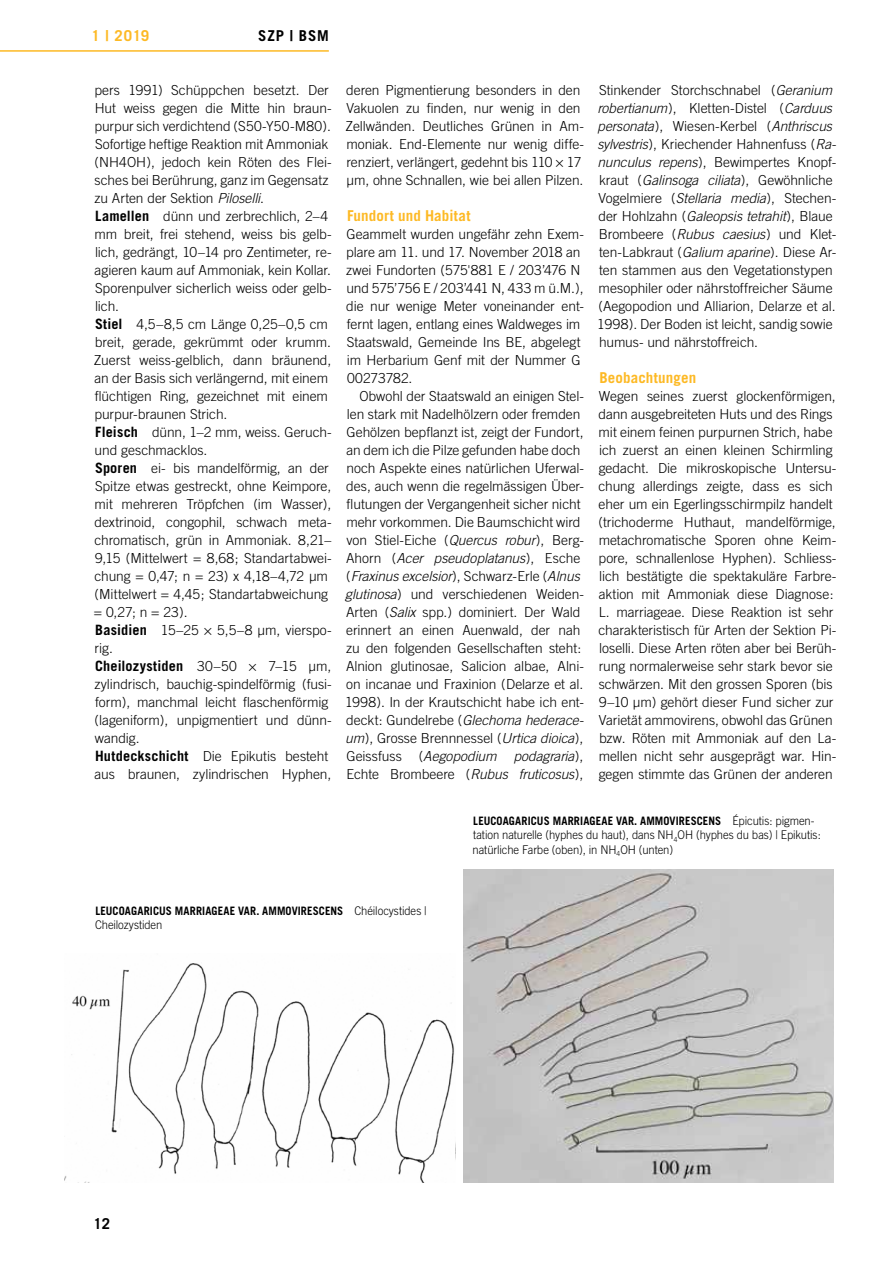
<style>
.page{position:relative;width:893px;height:1263px;background:#fff}
.page>*{position:absolute;margin:0;border:0;box-sizing:border-box;transform-origin:0 0}
.t1{font:700 15px "Trade Gothic";letter-spacing:.01em;color:#fdb924}
.t2{font:700 15px "Trade Gothic";letter-spacing:.055em;color:#000}
.t3{font:700 14.25px "Trade Gothic";letter-spacing:.01em;color:#000}
.t4{font:300 13.8px/18px "Trade Gothic";letter-spacing:-.005em;color:#000}
.t5{font:300 12px/14.4px "Trade Gothic";letter-spacing:-.01em;color:#000;scale:.94 1}
.t6{font:700 11.7px "Trade Gothic";letter-spacing:.015em;color:#000;scale:.94 1}
.s1{font-style:italic}
.s2{font-weight:700;font-size:14.25px}
.s3{font-weight:300;font-size:13.8px}
.s4{font-weight:300;font-size:12px}
</style>
<div class="page">
<hr style="left:0;top:50px;width:329px;height:2px;background:#fdb924">
<img style="left:65px;top:963px;width:389px;height:219px">
<img style="left:463px;top:869px;width:370px;height:313px">
<p class="t1" style="left:92px;top:27px;width:59px">1 | 2019</p>
<p class="t2" style="left:258px;top:27px;width:72px">SZP | BSM</p>
<p class="t4" style="left:94px;top:81px;width:239px">pers 1991) Schüppchen besetzt. Der Hut weiss gegen die Mitte hin braun&shy;purpur sich verdichtend (S50-Y50-M80).<br>Sofortige heftige Reaktion mit Ammoniak (NH4OH), jedoch kein Röten des Flei&shy;sches bei Berührung, ganz im Gegensatz zu Arten der Sektion <span class="s1">Piloselli</span>.<br><span class="s2">LAMELLEN</span> dünn und zerbrechlich, 2–4 mm breit, frei stehend, weiss bis gelb&shy;lich, gedrängt, 10–14 pro Zentimeter, re&shy;agieren kaum auf Ammoniak, kein Kollar.<br>Sporenpulver sicherlich weiss oder gelb&shy;lich.<br><span class="s2">STIEL</span> 4,5–8,5 cm Länge 0,25–0,5 cm breit, gerade, gekrümmt oder krumm.<br>Zuerst weiss-gelblich, dann bräunend, an der Basis sich verlängernd, mit einem flüchtigen Ring, gezeichnet mit einem purpur-braunen Strich.<br><span class="s2">FLEISCH</span> dünn, 1–2 mm, weiss. Geruch&shy;und geschmacklos.<br><span class="s2">SPOREN</span> ei- bis mandelförmig, an der Spitze etwas gestreckt, ohne Keimpore, mit mehreren Tröpfchen (im Wasser), dextrinoid, congophil, schwach meta&shy;chromatisch, grün in Ammoniak. 8,21– 9,15 (Mittelwert = 8,68; Standartabwei&shy;chung = 0,47; n = 23) x 4,18–4,72 µm (Mittelwert = 4,45; Standartabweichung = 0,27; n = 23).<br><span class="s2">BASIDIEN</span> 15–25 × 5,5–8 µm, vierspo&shy;rig.</p>
<p class="t3" style="left:95px;top:657px;width:237px">CHEILOZYSTIDEN <span class="s3">30–50 × 7–15 µm,</span></p>
<p class="t4" style="left:94px;top:675px;width:239px">zylindrisch, bauchig-spindelförmig (fusi&shy;form), manchmal leicht flaschenförmig (lageniform), unpigmentiert und dünn&shy;wandig.<br><span class="s2">HUTDECKSCHICHT</span> Die Epikutis besteht aus braunen, zylindrischen Hyphen,</p>
<p class="t4" style="left:346px;top:81px;width:240px">deren Pigmentierung besonders in den Vakuolen zu finden, nur wenig in den Zellwänden. Deutliches Grünen in Am&shy;moniak. End-Elemente nur wenig diffe&shy;renziert, verlängert, gedehnt bis 110 × 17 µm, ohne Schnallen, wie bei allen Pilzen.</p>
<p class="t1" style="left:347px;top:207px;width:125px">FUNDORT UND HABITAT</p>
<p class="t4" style="left:346px;top:225px;width:239px">Geammelt wurden ungefähr zehn Exem&shy;plare am 11. und 17. November 2018 an zwei Fundorten (575'881 E / 203’476 N und 575’756 E / 203’441 N, 433 m ü.M.), die nur wenige Meter voneinander ent&shy;fernt lagen, entlang eines Waldweges im Staatswald, Gemeinde Ins BE, abgelegt im Herbarium Genf mit der Nummer G 00273782.</p>
<p class="t4" style="left:345px;top:387px;width:241px;text-indent:14px">Obwohl der Staatswald an einigen Stel&shy;len stark mit Nadelhölzern oder fremden Gehölzen bepflanzt ist, zeigt der Fundort, an dem ich die Pilze gefunden habe doch noch Aspekte eines natürlichen Uferwal&shy;des, auch wenn die regelmässigen Über&shy;flutungen der Vergangenheit sicher nicht mehr vorkommen. Die Baumschicht wird von Stiel-Eiche (<span class="s1">Quercus robur</span>), Berg-Ahorn (<span class="s1">Acer pseudoplatanus</span>), Esche (<span class="s1">Fraxinus excelsior</span>), Schwarz-Erle (<span class="s1">Alnus glutinosa</span>) und verschiedenen Weiden-Arten (<span class="s1">Salix</span> spp.) dominiert. Der Wald erinnert an einen Auenwald, der nah zu den folgenden Gesellschaften steht:<br>Alnion glutinosae, Salicion albae, Alni&shy;on incanae und Fraxinion (Delarze et al.<br>1998). In der Krautschicht habe ich ent&shy;deckt: Gundelrebe (<span class="s1">Glechoma hederace&shy;um</span>), Grosse Brennnessel (<span class="s1">Urtica dioica</span>), Geissfuss (<span class="s1">Aegopodium podagraria</span>), Echte Brombeere (<span class="s1">Rubus fruticosus</span>),</p>
<p class="t4" style="left:597px;top:81px;width:241px">Stinkender Storchschnabel (<span class="s1">Geranium robertianum</span>), Kletten-Distel (<span class="s1">Carduus personata</span>), Wiesen-Kerbel (<span class="s1">Anthriscus sylvestris</span>), Kriechender Hahnenfuss (<span class="s1">Ra&shy;nunculus repens</span>), Bewimpertes Knopf&shy;kraut (<span class="s1">Galinsoga ciliata</span>), Gewöhnliche Vogelmiere (<span class="s1">Stellaria media</span>), Stechen&shy;der Hohlzahn (<span class="s1">Galeopsis tetrahit</span>), Blaue Brombeere (<span class="s1">Rubus caesius</span>) und Klet&shy;ten-Labkraut (<span class="s1">Galium aparine</span>). Diese Ar&shy;ten stammen aus den Vegetationstypen mesophiler oder nährstoffreicher Säume (Aegopodion und Alliarion, Delarze et al.<br>1998). Der Boden ist leicht, sandig sowie humus- und nährstoffreich.</p>
<p class="t1" style="left:599px;top:369px;width:99px">BEOBACHTUNGEN</p>
<p class="t4" style="left:598px;top:387px;width:239px">Wegen seines zuerst glockenförmigen, dann ausgebreiteten Huts und des Rings mit einem feinen purpurnen Strich, habe ich zuerst an einen kleinen Schirmling gedacht. Die mikroskopische Untersu&shy;chung allerdings zeigte, dass es sich eher um ein Egerlingsschirmpilz handelt (trichoderme Huthaut, mandelförmige, metachromatische Sporen ohne Keim&shy;pore, schnallenlose Hyphen). Schliess&shy;lich bestätigte die spektakuläre Farbre&shy;aktion mit Ammoniak diese Diagnose:<br>L. marriageae. Diese Reaktion ist sehr charakteristisch für Arten der Sektion Pi&shy;loselli. Diese Arten röten aber bei Berüh&shy;rung normalerweise sehr stark bevor sie schwärzen. Mit den grossen Sporen (bis 9–10 µm) gehört dieser Fund sicher zur Varietät ammovirens, obwohl das Grünen bzw. Röten mit Ammoniak auf den La&shy;mellen nicht sehr ausgeprägt war. Hin&shy;gegen stimmte das Grünen der anderen</p>
<p class="t6" style="left:473px;top:813px;width:365px">LEUCOAGARICUS MARRIAGEAE VAR. AMMOVIRESCENS <span class="s4">Épicutis: pigmen-</span></p>
<p class="t5" style="left:473px;top:828px;width:372px">tation naturelle (hyphes du haut), dans NH<sub>4</sub>OH (hyphes du bas) | Epikutis: natürliche Farbe (oben), in NH<sub>4</sub>OH (unten)</p>
<p class="t6" style="left:95px;top:903px;width:354px">LEUCOAGARICUS MARRIAGEAE VAR. AMMOVIRESCENS <span class="s4">Chéilocystides |</span></p>
<p class="t5" style="left:95px;top:918px;width:73px">Cheilozystiden</p>
<p class="t2" style="left:94px;top:1214px;width:18px">12</p>
</div>
